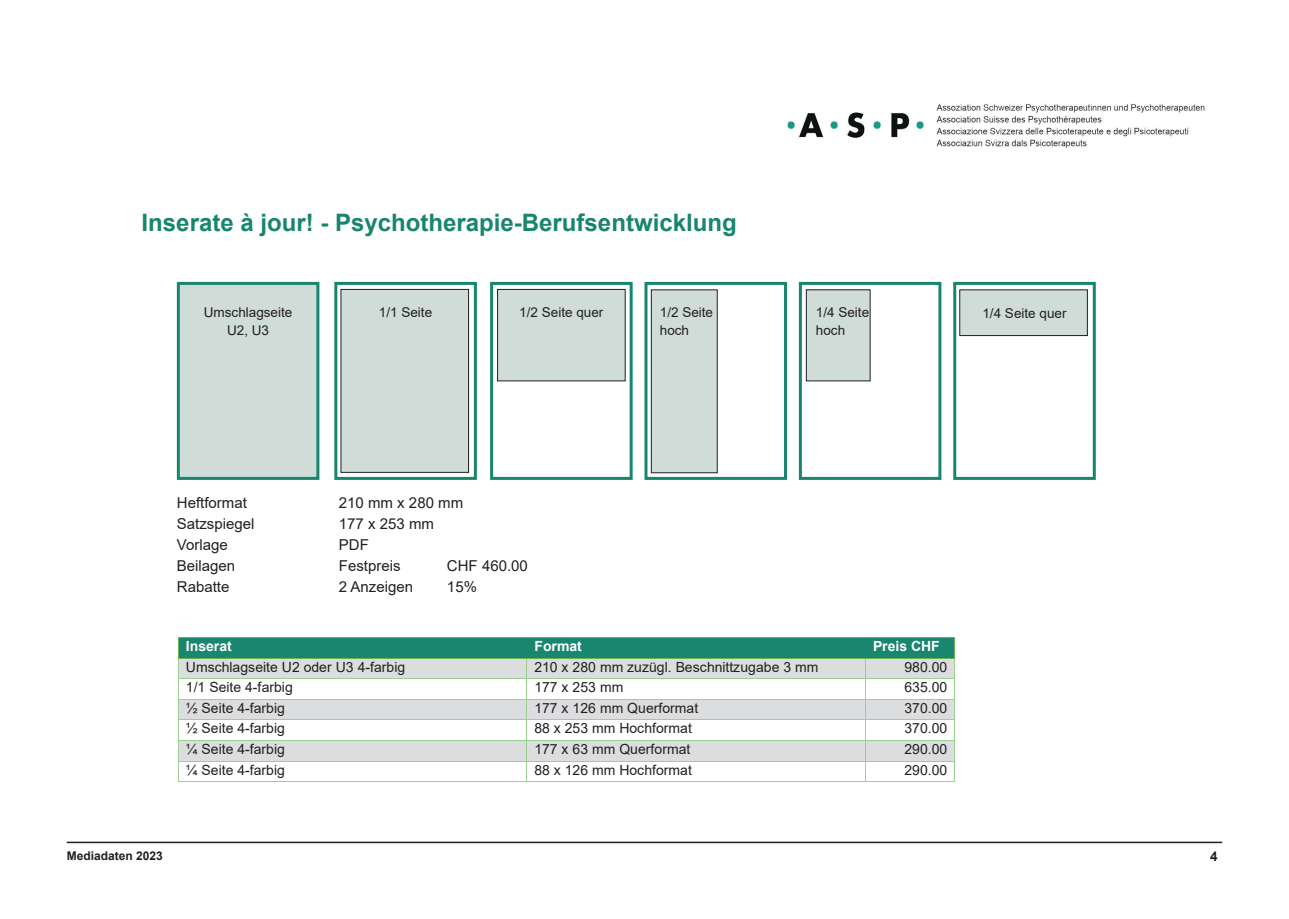
<style>
.page{position:relative;width:1289px;height:919px;background:#fff}
.page>*{position:absolute;margin:0;border:0;box-sizing:border-box;transform-origin:0 0}
.t1{font:700 24px "Arial";color:#18856f}
.t2{font:15px "Arial";color:#231f20}
.t3{font:13.95px "Arial";color:#231f20}
.t4{font:700 13.95px "Arial";color:#fff}
.t5{font:13.5px/18px "Arial";color:#231f20}
.t6{font:700 13.5px "Arial";color:#231f20}
.t7{font:700 12px "Arial";color:#231f20}
</style>
<div class="page">
<img style="left:787px;top:104px;width:418px;height:45px">
<hr style="left:67px;top:841px;width:1155px;height:2px;background:#231f20">
<div style="left:177px;top:282px;width:142px;height:198px;background:#cfdcd7;border:3px solid #18856f"></div>
<div style="left:334px;top:282px;width:143px;height:198px;border:3px solid #18856f"></div>
<div style="left:490px;top:282px;width:142px;height:198px;border:3px solid #18856f"></div>
<div style="left:644px;top:282px;width:143px;height:198px;border:3px solid #18856f"></div>
<div style="left:798px;top:282px;width:143px;height:198px;border:3px solid #18856f"></div>
<div style="left:953px;top:282px;width:142px;height:198px;border:3px solid #18856f"></div>
<div style="left:341px;top:289px;width:127px;height:183px;background:#cfdcd7"></div>
<div style="left:341px;top:289px;width:128px;height:183px;border:1px solid #231f20"></div>
<div style="left:497px;top:289px;width:128px;height:92px;background:#cfdcd7"></div>
<div style="left:497px;top:289px;width:128px;height:92px;border:1px solid #231f20"></div>
<div style="left:651px;top:290px;width:66px;height:182px;background:#cfdcd7"></div>
<div style="left:651px;top:289px;width:66px;height:184px;border:1px solid #231f20"></div>
<div style="left:806px;top:290px;width:64px;height:91px;background:#cfdcd7"></div>
<div style="left:806px;top:289px;width:64px;height:92px;border:1px solid #231f20"></div>
<div style="left:959px;top:290px;width:128px;height:45px;background:#cfdcd7"></div>
<div style="left:959px;top:289px;width:128px;height:47px;border:1px solid #231f20"></div>
<div style="left:179px;top:638px;width:348px;height:20px;background:#19866f"></div>
<div style="left:527px;top:638px;width:338px;height:20px;background:#19866f"></div>
<div style="left:865px;top:638px;width:89px;height:20px;background:#19866f"></div>
<hr style="left:178px;top:637px;width:349px;height:1px;background:#6cb256">
<hr style="left:527px;top:637px;width:338px;height:1px;background:#6cb256">
<hr style="left:866px;top:637px;width:88px;height:1px;background:#6cb256">
<div style="left:179px;top:658px;width:347px;height:20px;background:#dcdddf"></div>
<div style="left:527px;top:658px;width:338px;height:20px;background:#dcdddf"></div>
<div style="left:865px;top:658px;width:89px;height:20px;background:#dcdddf"></div>
<hr style="left:178px;top:658px;width:348px;height:1px;background:#6cb256">
<hr style="left:528px;top:658px;width:337px;height:1px;background:#6cb256">
<hr style="left:866px;top:658px;width:88px;height:1px;background:#6cb256">
<hr style="left:178px;top:678px;width:348px;height:1px;background:#9bd091">
<hr style="left:527px;top:678px;width:338px;height:1px;background:#9bd091">
<hr style="left:865px;top:678px;width:89px;height:1px;background:#9bd091">
<div style="left:179px;top:699px;width:347px;height:20px;background:#dcdddf"></div>
<div style="left:527px;top:699px;width:338px;height:20px;background:#dcdddf"></div>
<div style="left:865px;top:699px;width:89px;height:20px;background:#dcdddf"></div>
<hr style="left:178px;top:699px;width:348px;height:1px;background:#9bd091">
<hr style="left:527px;top:699px;width:338px;height:1px;background:#9bd091">
<hr style="left:865px;top:699px;width:89px;height:1px;background:#9bd091">
<hr style="left:178px;top:719px;width:348px;height:1px;background:#9bd091">
<hr style="left:527px;top:719px;width:338px;height:1px;background:#9bd091">
<hr style="left:865px;top:719px;width:89px;height:1px;background:#9bd091">
<div style="left:179px;top:740px;width:347px;height:20px;background:#dcdddf"></div>
<div style="left:527px;top:740px;width:338px;height:20px;background:#dcdddf"></div>
<div style="left:865px;top:740px;width:89px;height:20px;background:#dcdddf"></div>
<hr style="left:178px;top:740px;width:348px;height:1px;background:#9bd091">
<hr style="left:527px;top:740px;width:338px;height:1px;background:#9bd091">
<hr style="left:865px;top:740px;width:89px;height:1px;background:#9bd091">
<hr style="left:178px;top:760px;width:348px;height:1px;background:#9bd091">
<hr style="left:527px;top:760px;width:338px;height:1px;background:#9bd091">
<hr style="left:865px;top:760px;width:89px;height:1px;background:#9bd091">
<svg style="left:178px;top:638px;width:1px;height:143px"></svg>
<hr style="left:178px;top:781px;width:348px;height:1px;background:#9bd091">
<svg style="left:526px;top:658px;width:2px;height:124px"></svg>
<hr style="left:527px;top:781px;width:338px;height:1px;background:#9bd091">
<svg style="left:865px;top:658px;width:1px;height:123px"></svg>
<hr style="left:865px;top:781px;width:89px;height:1px;background:#9bd091">
<svg style="left:954px;top:637px;width:1px;height:145px"></svg>
<h1 class="t1" style="left:142px;top:205px;width:596px">Inserate à jour! - Psychotherapie-Berufsentwicklung</h1>
<p class="t5" style="left:204px;top:303px;width:90px;text-align:center">Umschlagseite<br>U2, U3</p>
<p class="t5" style="left:379px;top:303px;width:55px">1/1 Seite</p>
<p class="t5" style="left:519px;top:303px;width:86px">1/2 Seite quer</p>
<p class="t5" style="left:659px;top:303px;width:55px">1/2 Seite hoch</p>
<p class="t5" style="left:816px;top:303px;width:55px">1/4 Seite hoch</p>
<p class="t5" style="left:982px;top:304px;width:86px">1/4 Seite quer</p>
<p class="t2" style="left:177px;top:492px;width:72px">Heftformat</p>
<p class="t2" style="left:339px;top:492px;width:126px">210 mm x 280 mm</p>
<p class="t2" style="left:177px;top:513px;width:79px">Satzspiegel</p>
<p class="t2" style="left:339px;top:513px;width:97px">177 x 253 mm</p>
<p class="t2" style="left:177px;top:534px;width:52px">Vorlage</p>
<p class="t2" style="left:339px;top:534px;width:31px">PDF</p>
<p class="t2" style="left:177px;top:555px;width:60px">Beilagen</p>
<p class="t2" style="left:339px;top:555px;width:63px">Festpreis</p>
<p class="t2" style="left:447px;top:555px;width:82px">CHF 460.00</p>
<p class="t2" style="left:177px;top:576px;width:54px">Rabatte</p>
<p class="t2" style="left:339px;top:576px;width:76px">2 Anzeigen</p>
<p class="t2" style="left:447px;top:576px;width:32px">15%</p>
<p class="t4" style="left:186px;top:636px;width:47px">Inserat</p>
<p class="t4" style="left:534px;top:636px;width:49px">Format</p>
<p class="t4" style="left:873px;top:636px;width:68px">Preis CHF</p>
<p class="t3" style="left:186px;top:657px;width:221px">Umschlagseite U2 oder U3 4-farbig</p>
<p class="t3" style="left:534px;top:657px;width:285px">210 x 280 mm zuzügl. Beschnittzugabe 3 mm</p>
<p class="t3" style="left:904px;top:657px;width:44px">980.00</p>
<p class="t3" style="left:186px;top:677px;width:108px">1/1 Seite 4-farbig</p>
<p class="t3" style="left:534px;top:677px;width:90px">177 x 253 mm</p>
<p class="t3" style="left:904px;top:677px;width:44px">635.00</p>
<p class="t3" style="left:186px;top:698px;width:100px">½ Seite 4-farbig</p>
<p class="t3" style="left:534px;top:698px;width:165px">177 x 126 mm Querformat</p>
<p class="t3" style="left:904px;top:698px;width:44px">370.00</p>
<p class="t3" style="left:186px;top:718px;width:100px">½ Seite 4-farbig</p>
<p class="t3" style="left:534px;top:718px;width:159px">88 x 253 mm Hochformat</p>
<p class="t3" style="left:904px;top:718px;width:44px">370.00</p>
<p class="t3" style="left:186px;top:739px;width:100px">¼ Seite 4-farbig</p>
<p class="t3" style="left:534px;top:739px;width:157px">177 x 63 mm Querformat</p>
<p class="t3" style="left:904px;top:739px;width:44px">290.00</p>
<p class="t3" style="left:186px;top:760px;width:100px">¼ Seite 4-farbig</p>
<p class="t3" style="left:534px;top:760px;width:159px">88 x 126 mm Hochformat</p>
<p class="t3" style="left:904px;top:760px;width:44px">290.00</p>
<p class="t7" style="left:67px;top:846px;width:98px">Mediadaten 2023</p>
<p class="t6" style="left:1210px;top:846px;width:9px">4</p>
</div>
